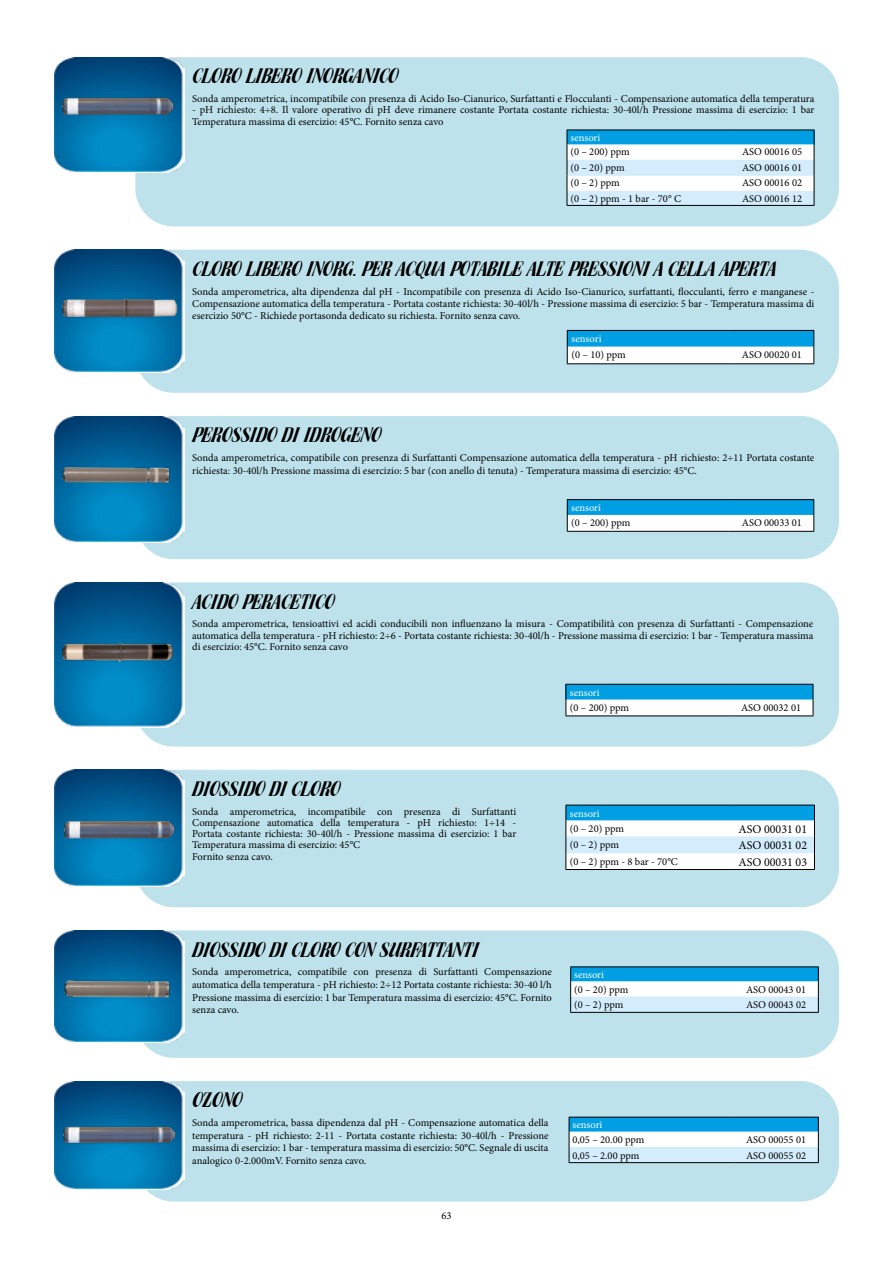
<style>
.page{position:relative;width:893px;height:1263px;background:#fff}
.page>*{position:absolute;margin:0;border:0;box-sizing:border-box;transform-origin:0 0}
.t1{font:18px "Brochure Plain";color:#000}
.t2{font:12px "Minion Pro";color:#000}
.t3{font:10.5px/11.2px "Minion Pro";color:#000;text-align:justify}
.t4{font:10.5px "Minion Pro";letter-spacing:.005em;color:#fff}
</style>
<div class="page">
<div style="left:135px;top:57px;width:704px;height:169px;background:#bee2eb;border-radius:38px"></div>
<img style="left:54px;top:57px;width:130px;height:116px">
<img style="left:60px;top:95px;width:116px;height:26px">
<svg style="left:567px;top:130px;width:248px;height:75px"></svg>
<hr style="left:567px;top:205px;width:163px;height:1px;background:#000">
<hr style="left:730px;top:205px;width:84px;height:1px;background:#000">
<div style="left:135px;top:770px;width:704px;height:137px;background:#bee2eb;border-radius:38px"></div>
<img style="left:54px;top:770px;width:130px;height:116px">
<hr style="left:565px;top:869px;width:166px;height:1px;background:#000">
<hr style="left:731px;top:869px;width:84px;height:1px;background:#000">
<svg style="left:565px;top:805px;width:250px;height:64px"></svg>
<img style="left:61px;top:817px;width:117px;height:27px">
<div style="left:135px;top:930px;width:704px;height:128px;background:#bee2eb;border-radius:38px"></div>
<img style="left:54px;top:930px;width:130px;height:112px">
<hr style="left:570px;top:966px;width:164px;height:1px;background:#000">
<hr style="left:734px;top:966px;width:85px;height:1px;background:#000">
<svg style="left:570px;top:967px;width:249px;height:45px"></svg>
<hr style="left:570px;top:1012px;width:164px;height:1px;background:#000">
<hr style="left:734px;top:1012px;width:85px;height:1px;background:#000">
<img style="left:61px;top:977px;width:112px;height:26px">
<div style="left:135px;top:416px;width:704px;height:143px;background:#bee2eb;border-radius:38px"></div>
<img style="left:54px;top:416px;width:130px;height:126px">
<img style="left:60px;top:464px;width:112px;height:25px">
<hr style="left:567px;top:499px;width:163px;height:1px;background:#000">
<hr style="left:730px;top:499px;width:84px;height:1px;background:#000">
<svg style="left:567px;top:500px;width:247px;height:31px"></svg>
<hr style="left:567px;top:531px;width:163px;height:1px;background:#000">
<hr style="left:730px;top:531px;width:84px;height:1px;background:#000">
<div style="left:135px;top:582px;width:704px;height:164px;background:#bee2eb;border-radius:38px"></div>
<img style="left:54px;top:582px;width:130px;height:145px">
<img style="left:61px;top:640px;width:112px;height:25px">
<hr style="left:566px;top:684px;width:163px;height:1px;background:#000">
<hr style="left:729px;top:684px;width:84px;height:1px;background:#000">
<svg style="left:566px;top:685px;width:248px;height:31px"></svg>
<hr style="left:566px;top:715px;width:163px;height:1px;background:#000">
<hr style="left:729px;top:715px;width:84px;height:1px;background:#000">
<div style="left:135px;top:250px;width:704px;height:143px;background:#bee2eb;border-radius:38px"></div>
<img style="left:54px;top:250px;width:130px;height:123px">
<img style="left:61px;top:296px;width:118px;height:26px">
<hr style="left:567px;top:330px;width:163px;height:1px;background:#000">
<hr style="left:730px;top:330px;width:84px;height:1px;background:#000">
<svg style="left:567px;top:331px;width:247px;height:32px"></svg>
<hr style="left:567px;top:363px;width:163px;height:1px;background:#000">
<hr style="left:730px;top:363px;width:84px;height:1px;background:#000">
<div style="left:135px;top:1081px;width:704px;height:120px;background:#bee2eb;border-radius:38px"></div>
<img style="left:54px;top:1081px;width:130px;height:109px">
<svg style="left:569px;top:1117px;width:250px;height:45px"></svg>
<hr style="left:569px;top:1162px;width:165px;height:1px;background:#000">
<hr style="left:734px;top:1162px;width:85px;height:1px;background:#000">
<img style="left:61px;top:1123px;width:117px;height:26px">
<h1 class="t1" style="left:191px;top:65px;width:207px">CLORO LIBERO INORGANICO</h1>
<p class="t3" style="left:192px;top:93px;width:624px">Sonda amperometrica, incompatibile con presenza di Acido Iso-Cianurico, Surfattanti e Flocculanti - Compensazione automatica della temperatura</p>
<p class="t3" style="left:192px;top:104px;width:624px">- pH richiesto: 4÷8. Il valore operativo di pH deve rimanere costante Portata costante richiesta: 30-40l/h Pressione massima di esercizio: 1 bar<br>Temperatura massima di esercizio: 45°C. Fornito senza cavo</p>
<p class="t4" style="left:570px;top:131px;width:31px">sensori</p>
<p class="t3" style="left:570px;top:146px;width:61px">(0 – 200) ppm</p>
<p class="t3" style="left:742px;top:146px;width:62px">ASO 00016 05</p>
<p class="t3" style="left:570px;top:162px;width:56px">(0 – 20) ppm</p>
<p class="t3" style="left:742px;top:162px;width:62px">ASO 00016 01</p>
<p class="t3" style="left:570px;top:178px;width:51px">(0 – 2) ppm</p>
<p class="t3" style="left:742px;top:178px;width:62px">ASO 00016 02</p>
<p class="t3" style="left:570px;top:193px;width:112px">(0 – 2) ppm - 1 bar - 70° C</p>
<p class="t3" style="left:742px;top:193px;width:62px">ASO 00016 12</p>
<h1 class="t1" style="left:191px;top:258px;width:585px">CLORO LIBERO INORG. PER ACQUA POTABILE ALTE PRESSIONI A CELLA APERTA</h1>
<p class="t3" style="left:192px;top:285px;width:624px;line-height:12px">Sonda amperometrica, alta dipendenza dal pH - Incompatibile con presenza di Acido Iso-Cianurico, surfattanti, flocculanti, ferro e manganese - Compensazione automatica della temperatura - Portata costante richiesta: 30-40l/h - Pressione massima di esercizio: 5 bar - Temperatura massima di esercizio 50°C - Richiede portasonda dedicato su richiesta. Fornito senza cavo.</p>
<p class="t4" style="left:571px;top:332px;width:31px">sensori</p>
<p class="t3" style="left:571px;top:349px;width:56px">(0 – 10) ppm</p>
<p class="t3" style="left:742px;top:349px;width:62px">ASO 00020 01</p>
<h1 class="t1" style="left:191px;top:424px;width:190px">PEROSSIDO DI IDROGENO</h1>
<p class="t3" style="left:192px;top:451px;width:624px;line-height:12.6px">Sonda amperometrica, compatibile con presenza di Surfattanti Compensazione automatica della temperatura - pH richiesto: 2÷11 Portata costante richiesta: 30-40l/h Pressione massima di esercizio: 5 bar (con anello di tenuta) - Temperatura massima di esercizio: 45°C.</p>
<p class="t4" style="left:571px;top:501px;width:31px">sensori</p>
<p class="t3" style="left:571px;top:517px;width:61px">(0 – 200) ppm</p>
<p class="t3" style="left:742px;top:517px;width:62px">ASO 00033 01</p>
<h1 class="t1" style="left:191px;top:590px;width:143px">ACIDO PERACETICO</h1>
<p class="t3" style="left:192px;top:618px;width:623px">Sonda amperometrica, tensioattivi ed acidi conducibili non influenzano la misura - Compatibilità con presenza di Surfattanti - Compensazione automatica della temperatura - pH richiesto: 2÷6 - Portata costante richiesta: 30-40l/h - Pressione massima di esercizio: 1 bar - Temperatura massima di esercizio: 45°C. Fornito senza cavo</p>
<p class="t4" style="left:570px;top:685px;width:31px">sensori</p>
<p class="t3" style="left:570px;top:702px;width:61px">(0 – 200) ppm</p>
<p class="t3" style="left:741px;top:702px;width:62px">ASO 00032 01</p>
<h1 class="t1" style="left:191px;top:778px;width:149px">DIOSSIDO DI CLORO</h1>
<p class="t3" style="left:192px;top:806px;width:326px;text-align:left">Sonda amperometrica, incompatibile con presenza di Surfattanti Compensazione automatica della temperatura - pH richiesto: 1÷14 - Portata costante richiesta: 30-40l/h - Pressione massima di esercizio: 1 bar Temperatura massima di esercizio: 45°C<br>Fornito senza cavo.</p>
<p class="t4" style="left:570px;top:806px;width:31px">sensori</p>
<p class="t3" style="left:570px;top:823px;width:56px">(0 – 20) ppm</p>
<p class="t2" style="left:738px;top:821px;width:70px">ASO 00031 01</p>
<p class="t3" style="left:570px;top:839px;width:51px">(0 – 2) ppm</p>
<p class="t2" style="left:738px;top:837px;width:70px">ASO 00031 02</p>
<p class="t3" style="left:570px;top:856px;width:110px">(0 – 2) ppm - 8 bar - 70°C</p>
<p class="t2" style="left:738px;top:854px;width:70px">ASO 00031 03</p>
<h1 class="t1" style="left:191px;top:938px;width:287px">DIOSSIDO DI CLORO CON SURFATTANTI</h1>
<p class="t3" style="left:192px;top:966px;width:361px;line-height:12.6px">Sonda amperometrica, compatibile con presenza di Surfattanti Compensazione automatica della temperatura - pH richiesto: 2÷12 Portata costante richiesta: 30-40 l/h Pressione massima di esercizio: 1 bar Temperatura massima di esercizio: 45°C. Fornito senza cavo.</p>
<p class="t4" style="left:574px;top:967px;width:31px">sensori</p>
<p class="t3" style="left:574px;top:984px;width:56px">(0 – 20) ppm</p>
<p class="t3" style="left:746px;top:984px;width:62px">ASO 00043 01</p>
<p class="t3" style="left:574px;top:999px;width:51px">(0 – 2) ppm</p>
<p class="t3" style="left:746px;top:999px;width:62px">ASO 00043 02</p>
<h1 class="t1" style="left:191px;top:1089px;width:51px">OZONO</h1>
<p class="t3" style="left:192px;top:1116px;width:358px;line-height:12.6px">Sonda amperometrica, bassa dipendenza dal pH - Compensazione automatica della temperatura - pH richiesto: 2-11 - Portata costante richiesta: 30-40l/h - Pressione massima di esercizio: 1 bar - temperatura massima di esercizio: 50°C. Segnale di uscita analogico 0-2.000mV. Fornito senza cavo.</p>
<p class="t4" style="left:572px;top:1118px;width:31px">sensori</p>
<p class="t3" style="left:572px;top:1134px;width:74px">0,05 – 20.00 ppm</p>
<p class="t3" style="left:746px;top:1134px;width:62px">ASO 00055 01</p>
<p class="t3" style="left:572px;top:1150px;width:68px">0,05 – 2.00 ppm</p>
<p class="t3" style="left:746px;top:1150px;width:62px">ASO 00055 02</p>
<p class="t3" style="left:441px;top:1210px;width:12px">63</p>
</div>
